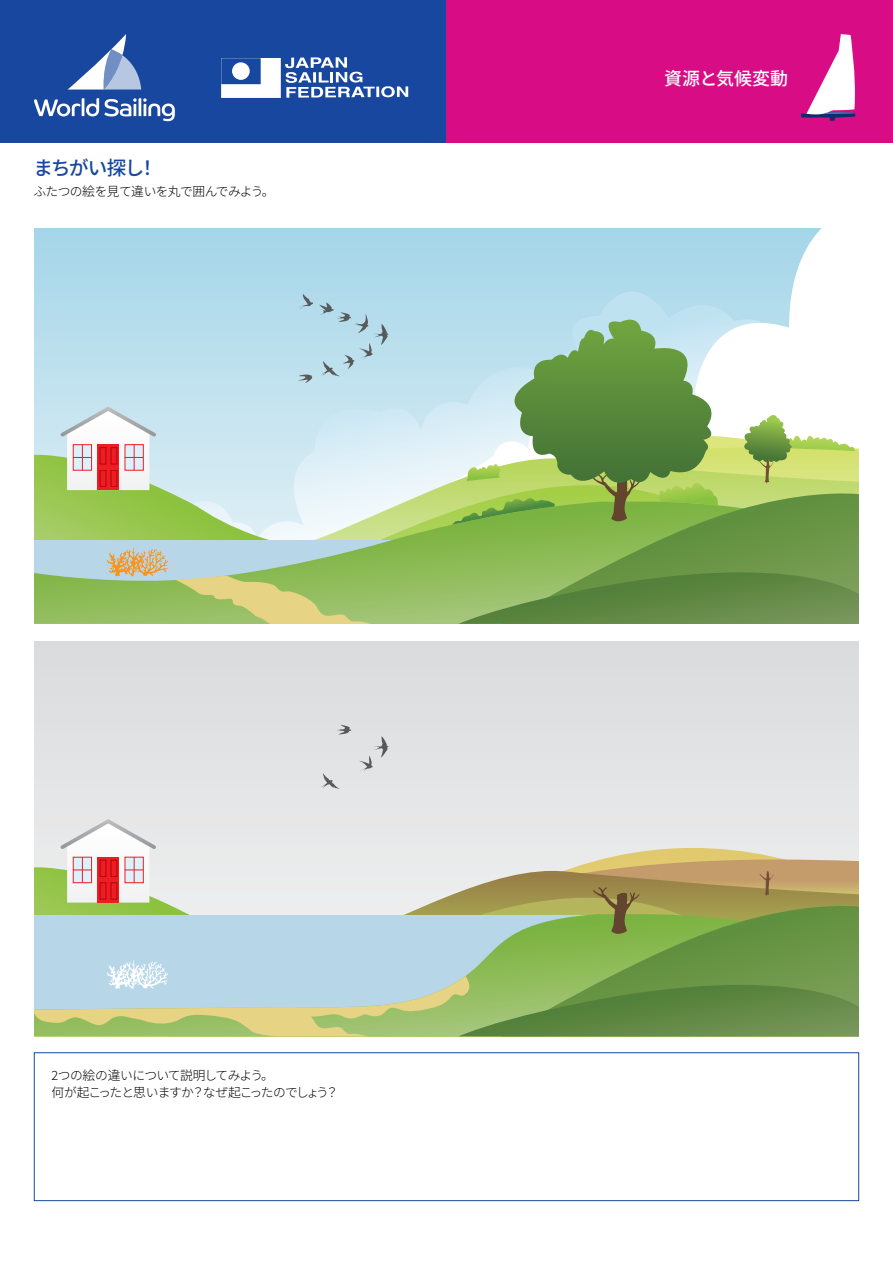
<style>
.page{position:relative;width:893px;height:1263px;background:#fff}
.page>*{position:absolute;margin:0;border:0;box-sizing:border-box;transform-origin:0 0}
.t1{font:500 19.5px "Source Han Sans JP";letter-spacing:-.08em;color:#17479e}
.t2{font:500 18px "Source Han Sans JP";color:#fff}
.t3{font:300 12.75px/16.5px "Source Han Sans JP";letter-spacing:-.05em;color:#000}
</style>
<div class="page">
<svg style="left:34px;top:229px;width:194px;height:218px;background:#afdaeb"></svg>
<svg style="left:65px;top:287px;width:163px;height:160px;background:#bbdfed"></svg>
<svg style="left:228px;top:229px;width:593px;height:206px;background:#bde0ee"></svg>
<svg style="left:165px;top:435px;width:577px;height:12px;background:#d3e9ed"></svg>
<svg style="left:34px;top:455px;width:418px;height:46px;background:#d0e7d7"></svg>
<svg style="left:34px;top:501px;width:468px;height:123px;background:#a7cc8c"></svg>
<svg style="left:502px;top:493px;width:357px;height:79px;background:#76a34a"></svg>
<svg style="left:458px;top:572px;width:401px;height:52px;background:#6d944c"></svg>
<svg style="left:452px;top:317px;width:270px;height:208px;background:#91b77e"></svg>
<svg style="left:176px;top:576px;width:218px;height:48px;background:#b2c66f"></svg>
<svg style="left:107px;top:548px;width:61px;height:28px;background:#d0bc98"></svg>
<svg style="left:60px;top:407px;width:96px;height:83px"></svg>
<div style="left:100px;top:447px;width:6px;height:17px;border:1px solid #c6161d"></div>
<div style="left:111px;top:447px;width:6px;height:17px;border:1px solid #c6161d"></div>
<div style="left:100px;top:470px;width:6px;height:17px;border:1px solid #c6161d"></div>
<div style="left:111px;top:470px;width:6px;height:17px;border:1px solid #c6161d"></div>
<svg style="left:299px;top:293px;width:14px;height:16px"></svg>
<svg style="left:298px;top:375px;width:14px;height:8px"></svg>
<svg style="left:319px;top:302px;width:70px;height:74px;background:#b1d3e1"></svg>
<svg style="left:742px;top:415px;width:113px;height:69px"></svg>
<div style="left:34px;top:641px;width:825px;height:395px;background:#e1e2e3"></div>
<svg style="left:603px;top:848px;width:179px;height:11px"></svg>
<svg style="left:576px;top:859px;width:283px;height:12px;background:#cead74"></svg>
<svg style="left:692px;top:871px;width:167px;height:27px;background:#b89b61"></svg>
<svg style="left:34px;top:867px;width:658px;height:47px"></svg>
<svg style="left:60px;top:819px;width:96px;height:83px"></svg>
<div style="left:100px;top:860px;width:6px;height:17px;border:1px solid #c6161d"></div>
<div style="left:111px;top:860px;width:6px;height:17px;border:1px solid #c6161d"></div>
<div style="left:100px;top:882px;width:6px;height:17px;border:1px solid #c6161d"></div>
<div style="left:111px;top:882px;width:6px;height:17px;border:1px solid #c6161d"></div>
<svg style="left:337px;top:725px;width:14px;height:9px"></svg>
<svg style="left:321px;top:773px;width:18px;height:16px"></svg>
<svg style="left:359px;top:736px;width:30px;height:35px"></svg>
<svg style="left:759px;top:866px;width:15px;height:31px"></svg>
<div style="left:34px;top:914px;width:468px;height:46px;background:#b7d7e9"></div>
<svg style="left:502px;top:906px;width:357px;height:54px;background:#7da64e"></svg>
<svg style="left:34px;top:960px;width:825px;height:76px;background:#97b787"></svg>
<svg style="left:593px;top:887px;width:47px;height:50px;background:#879044"></svg>
<div style="left:0;top:0;width:893px;height:143px;background:#17479e"></div>
<div style="left:446px;top:0;width:447px;height:143px;background:#d80d86"></div>
<svg style="left:68px;top:34px;width:73px;height:56px"></svg>
<svg style="left:34px;top:98px;width:141px;height:23px"></svg>
<svg style="left:801px;top:34px;width:54px;height:87px"></svg>
<div style="left:34px;top:1052px;width:825px;height:149px;border:1px solid #17479e"></div>
<svg style="left:221px;top:57px;width:187px;height:41px"></svg>
<h1 class="t1" style="left:33px;top:157px;width:125px">まちがい探し！</h1>
<p class="t3" style="left:33px;top:183px;width:243px">ふたつの絵を見て違いを丸で囲んでみよう。</p>
<h2 class="t2" style="left:664px;top:68px;width:125px">資源と気候変動</h2>
<p class="t3" style="left:52px;top:1067px;width:289px">2つの絵の違いについて説明してみよう。<br>何が起こったと思いますか？なぜ起こったのでしょう？</p>
</div>
